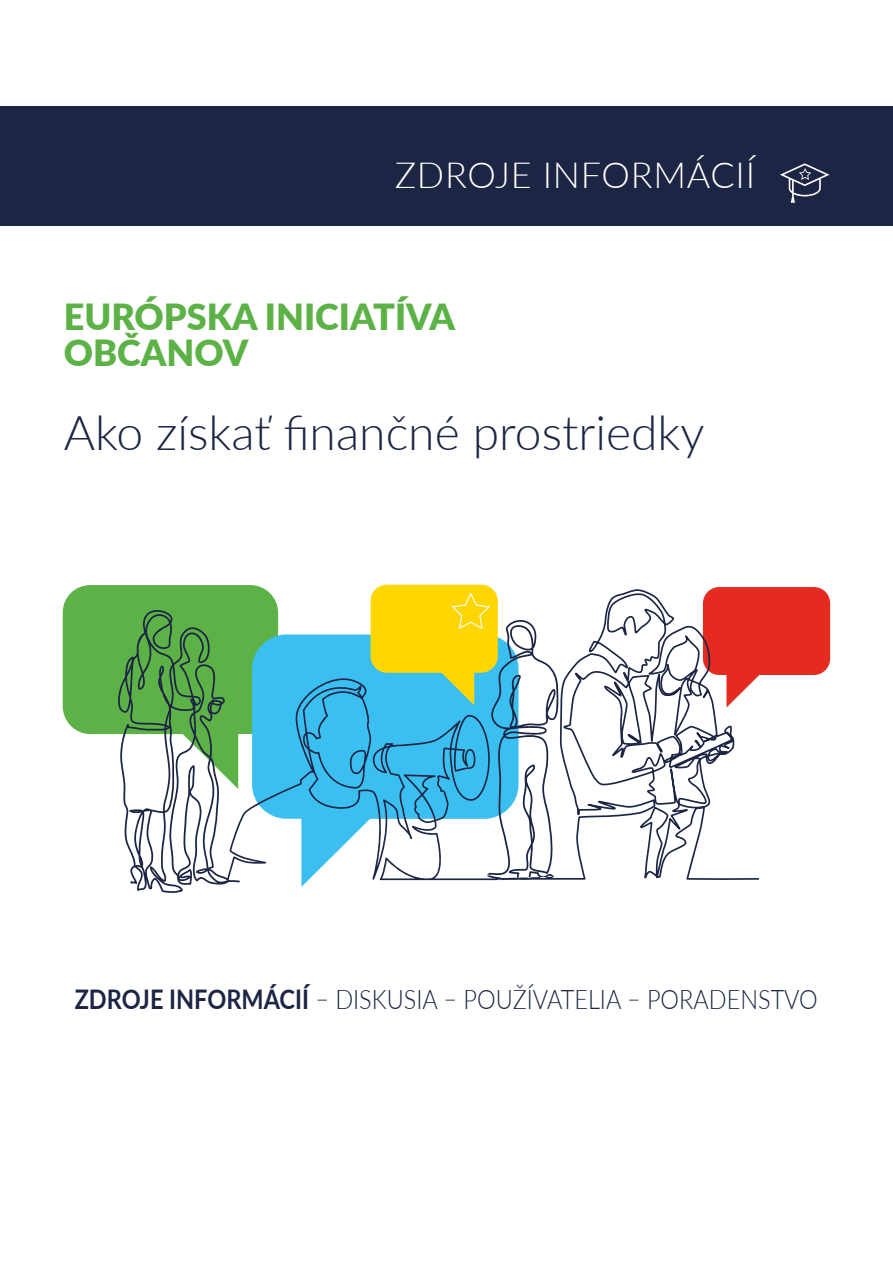
<style>
.page{position:relative;width:893px;height:1263px;background:#fff}
.page>*{position:absolute;margin:0;border:0;box-sizing:border-box;transform-origin:0 0}
.t1{font:300 48px "Lato";color:#1c2543}
.t2{font:900 36px/36px "Lato";color:#5cb246}
.t3{font:300 36px "Lato";letter-spacing:.02em;color:#fff}
.t4{font:300 27px "Lato";color:#1c2543;scale:.87 1}
.s1{font-weight:700}
</style>
<div class="page">
<div style="left:0;top:106px;width:893px;height:119px;background:#1c2543"></div>
<svg style="left:278px;top:634px;width:216px;height:253px;fill:#3abff0"></svg>
<div style="left:714px;top:587px;width:116px;height:89px;background:#e52a20"></div>
<svg style="left:494px;top:588px;width:267px;height:293px"></svg>
<svg style="left:63px;top:585px;width:215px;height:308px"></svg>
<svg style="left:226px;top:676px;width:145px;height:204px;fill:#3abff0"></svg>
<svg style="left:371px;top:585px;width:188px;height:295px"></svg>
<svg style="left:780px;top:163px;width:50px;height:40px"></svg>
<h2 class="t3" style="left:395px;top:150px;width:362px">ZDROJE INFORMÁCIÍ</h2>
<h2 class="t2" style="left:64px;top:298px;width:393px">EURÓPSKA INICIATÍVA<br>OBČANOV</h2>
<h1 class="t1" style="left:64px;top:400px;width:642px">Ako získať finančné prostriedky</h1>
<p class="t4" style="left:75px;top:981px;width:856px"><span class="s1">ZDROJE INFORMÁCIÍ</span> – DISKUSIA – POUŽÍVATELIA – PORADENSTVO</p>
</div>
